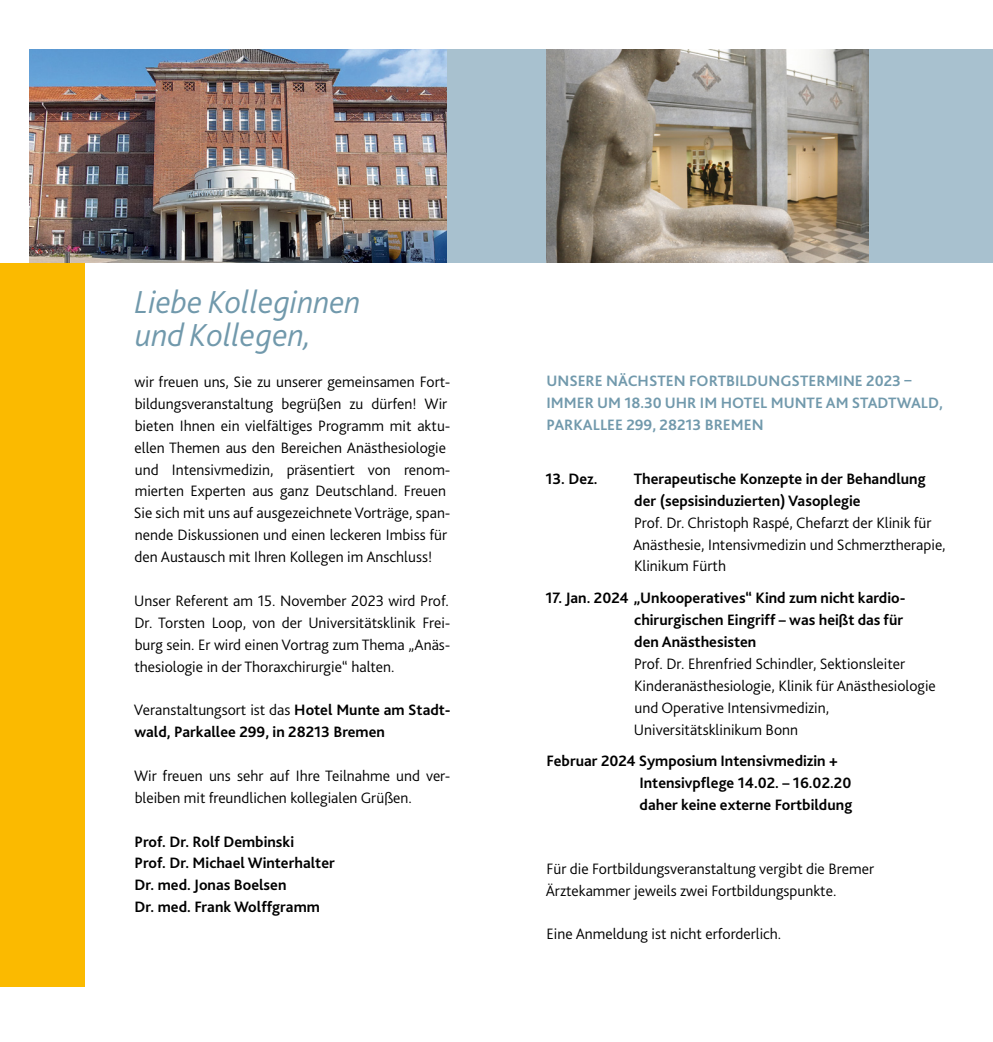
<style>
.page{position:relative;width:993px;height:1042px;background:#fff}
.page>*{position:absolute;margin:0;border:0;box-sizing:border-box;transform-origin:0 0}
.t1{font:italic 300 33.25px/32.9px "Bliss 2";color:#7199ac}
.t2{font:300 15.75px/21.9px "Bliss 2";color:#000}
.t3{font:700 15.75px/21.9px "Bliss 2";color:#000}
.t4{font:700 15.75px/21.9px "Bliss 2";color:#7199ac}
.s1{font-weight:300}
</style>
<div class="page">
<div style="left:0;top:263px;width:84px;height:724px;background:#fbba00"></div>
<div style="left:30px;top:50px;width:962px;height:213px;background:#a8c1cf"></div>
<img style="left:30px;top:50px;width:416px;height:213px">
<img style="left:546px;top:50px;width:322px;height:213px">
<h1 class="t1" style="left:135px;top:285px;width:227px">Liebe Kolleginnen und Kollegen,</h1>
<p class="t2" style="left:134px;top:370px;width:318px">wir freuen uns, Sie zu unserer gemeinsamen Fort&shy;bildungsveranstaltung begrüßen zu dürfen! Wir bieten Ihnen ein vielfältiges Programm mit aktu&shy;ellen Themen aus den Bereichen Anästhesiologie und Intensivmedizin, präsentiert von renom&shy;mierten Experten aus ganz Deutschland. Freuen Sie sich mit uns auf ausgezeichnete Vorträge, span&shy;nende Diskussionen und einen leckeren Imbiss für den Austausch mit Ihren Kollegen im Anschluss!</p>
<p class="t2" style="left:134px;top:589px;width:317px;text-align:justify">Unser Referent am 15. November 2023 wird Prof.<br>Dr. Torsten Loop, von der Universitätsklinik Frei&shy;burg sein. Er wird einen Vortrag zum Thema „Anäs&shy;thesiologie in der Thoraxchirurgie“ halten.</p>
<p class="t3" style="left:134px;top:699px;width:318px"><span class="s1">Veranstaltungsort ist das</span> Hotel Munte am Stadt&shy;wald, Parkallee 299, in 28213 Bremen</p>
<p class="t2" style="left:134px;top:764px;width:318px">Wir freuen uns sehr auf Ihre Teilnahme und ver&shy;bleiben mit freundlichen kollegialen Grüßen.</p>
<p class="t3" style="left:134px;top:830px;width:202px">Prof. Dr. Rolf Dembinski<br>Prof. Dr. Michael Winterhalter<br>Dr. med. Jonas Boelsen<br>Dr. med. Frank Wolffgramm</p>
<p class="t4" style="left:546px;top:370px;width:397px">UNSERE NÄCHSTEN FORTBILDUNGSTERMINE 2023 –<br>IMMER UM 18.30 UHR IM HOTEL MUNTE AM STADTWALD,<br>PARKALLEE 299, 28213 BREMEN</p>
<p class="t3" style="left:545px;top:467px;width:54px">13. Dez.</p>
<p class="t3" style="left:633px;top:467px;width:293px">Therapeutische Konzepte in der Behandlung der (sepsisinduzierten) Vasoplegie</p>
<p class="t2" style="left:633px;top:511px;width:314px">Prof. Dr. Christoph Raspé, Chefarzt der Klinik für<br>Anästhesie, Intensivmedizin und Schmerztherapie,<br>Klinikum Fürth</p>
<p class="t3" style="left:634px;top:587px;width:273px;text-indent:-89px">17. Jan. 2024 „Unkooperatives“ Kind zum nicht kardio&shy;chirurgischen Eingriff – was heißt das für den Anästhesisten</p>
<p class="t2" style="left:633px;top:652px;width:303px">Prof. Dr. Ehrenfried Schindler, Sektionsleiter Kinderanästhesiologie, Klinik für Anästhesiologie und Operative Intensivmedizin, Universitätsklinikum Bonn</p>
<p class="t3" style="left:639px;top:750px;width:214px;text-indent:-93px">Februar 2024 Symposium Intensivmedizin +<br>Intensivpflege 14.02. – 16.02.20 daher keine externe Fortbildung</p>
<p class="t2" style="left:545px;top:857px;width:330px">Für die Fortbildungsveranstaltung vergibt die Bremer<br>Ärztekammer jeweils zwei Fortbildungspunkte.</p>
<p class="t2" style="left:546px;top:923px;width:236px">Eine Anmeldung ist nicht erforderlich.</p>
</div>
